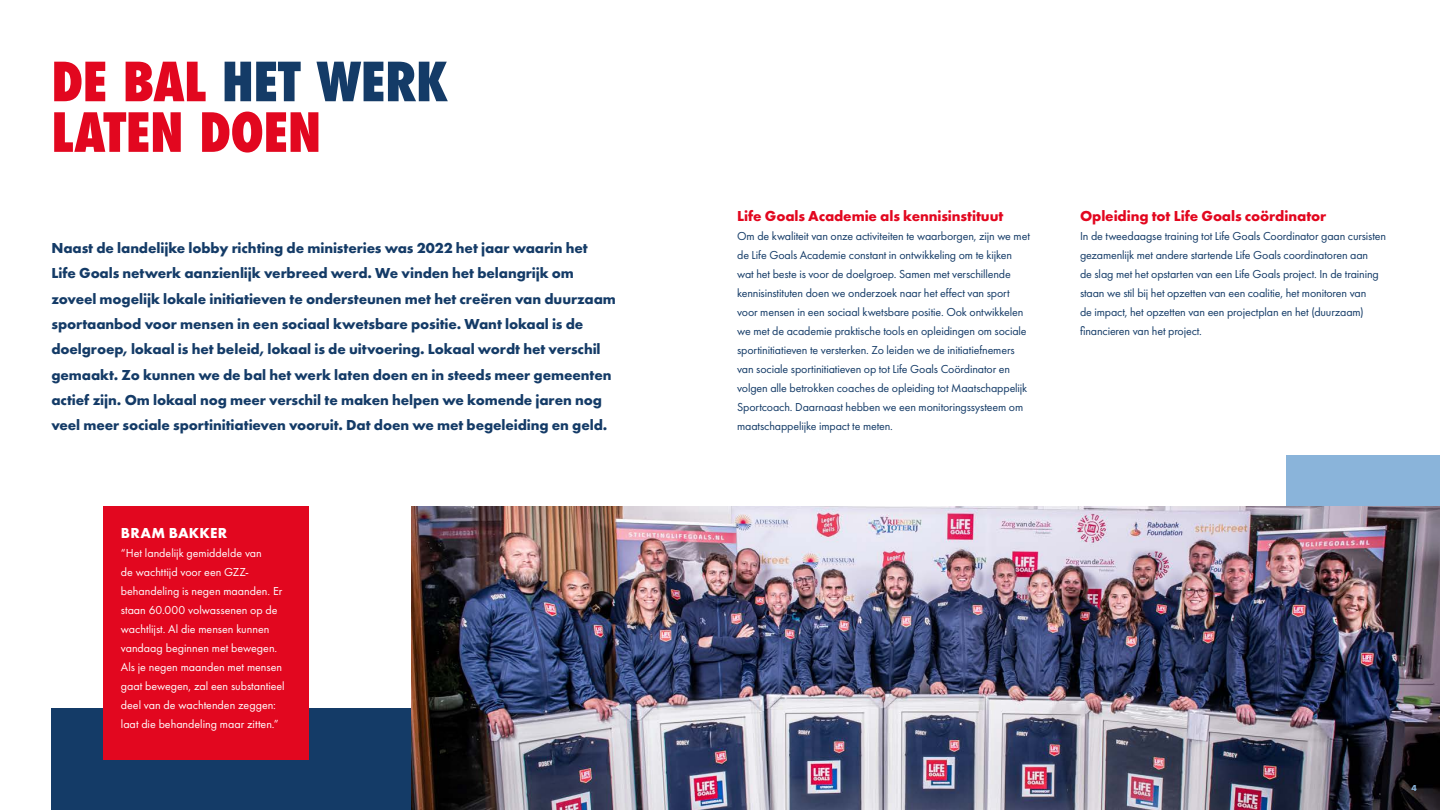
<style>
.page{position:relative;width:1440px;height:810px;background:#fff}
.page>*{position:absolute;margin:0;border:0;box-sizing:border-box;transform-origin:0 0}
.t1{font:800 condensed 52.5px/50.6px "Futura";letter-spacing:-.01em;color:#e2071f}
.t2{font:700 15px/25.3px "Futura PT";letter-spacing:-.005em;color:#143b67}
.t3{font:700 15px "Futura PT";letter-spacing:-.005em;color:#e2071f}
.t4{font:700 15px "Futura PT";letter-spacing:.01em;color:#fff}
.t5{font:12px/19px "Futura PT";letter-spacing:-.01em;color:#143b67}
.t6{font:12px/19px "Futura PT";color:#fff}
.t7{font:700 9px "Futura PT";color:#8ab4da}
.s1{color:#143b67}
</style>
<div class="page">
<div style="left:51px;top:709px;width:409px;height:101px;background:#143b67"></div>
<div style="left:1286px;top:455px;width:154px;height:51px;background:#8ab4da"></div>
<img style="left:411px;top:506px;width:1029px;height:304px">
<div style="left:103px;top:506px;width:206px;height:254px;background:#e2071f"></div>
<h1 class="t1" style="left:51px;top:57px;width:398px">DE BAL <span class="s1">HET WERK<br></span>LATEN DOEN</h1>
<p class="t2" style="left:51px;top:235px;width:566px">Naast de landelijke lobby richting de ministeries was 2022 het jaar waarin het Life Goals netwerk aanzienlijk verbreed werd. We vinden het belangrijk om zoveel mogelijk lokale initiatieven te ondersteunen met het creëren van duurzaam sportaanbod voor mensen in een sociaal kwetsbare positie. Want lokaal is de doelgroep, lokaal is het beleid, lokaal is de uitvoering. Lokaal wordt het verschil gemaakt. Zo kunnen we de bal het werk laten doen en in steeds meer gemeenten actief zijn. Om lokaal nog meer verschil te maken helpen we komende jaren nog veel meer sociale sportinitiatieven vooruit. Dat doen we met begeleiding en geld.</p>
<p class="t4" style="left:121px;top:523px;width:108px">BRAM BAKKER</p>
<p class="t6" style="left:121px;top:543px;width:165px">“Het landelijk gemiddelde van<br>de wachttijd voor een GZZ&shy;behandeling is negen maanden. Er staan 60.000 volwassenen op de wachtlijst. Al die mensen kunnen vandaag beginnen met bewegen.<br>Als je negen maanden met mensen gaat bewegen, zal een substantieel deel van de wachtenden zeggen: laat die behandeling maar zitten.”</p>
<p class="t3" style="left:737px;top:207px;width:268px">Life Goals Academie als kennisinstituut</p>
<p class="t5" style="left:737px;top:227px;width:294px">Om de kwaliteit van onze activiteiten te waarborgen, zijn we met de Life Goals Academie constant in ontwikkeling om te kijken wat het beste is voor de doelgroep. Samen met verschillende kennisinstituten doen we onderzoek naar het effect van sport voor mensen in een sociaal kwetsbare positie. Ook ontwikkelen we met de academie praktische tools en opleidingen om sociale sportinitiatieven te versterken. Zo leiden we de initiatiefnemers van sociale sportinitiatieven op tot Life Goals Coördinator en volgen alle betrokken coaches de opleiding tot Maatschappelijk Sportcoach. Daarnaast hebben we een monitoringssysteem om maatschappelijke impact te meten.</p>
<p class="t3" style="left:1080px;top:207px;width:248px">Opleiding tot Life Goals coördinator</p>
<p class="t5" style="left:1080px;top:227px;width:308px">In de tweedaagse training tot Life Goals Coordinator gaan cursisten gezamenlijk met andere startende Life Goals coordinatoren aan<br>de slag met het opstarten van een Life Goals project. In de training staan we stil bij het opzetten van een coalitie, het monitoren van<br>de impact, het opzetten van een projectplan en het (duurzaam) financieren van het project.</p>
<p class="t7" style="left:1412px;top:782px;width:7px">4</p>
</div>
